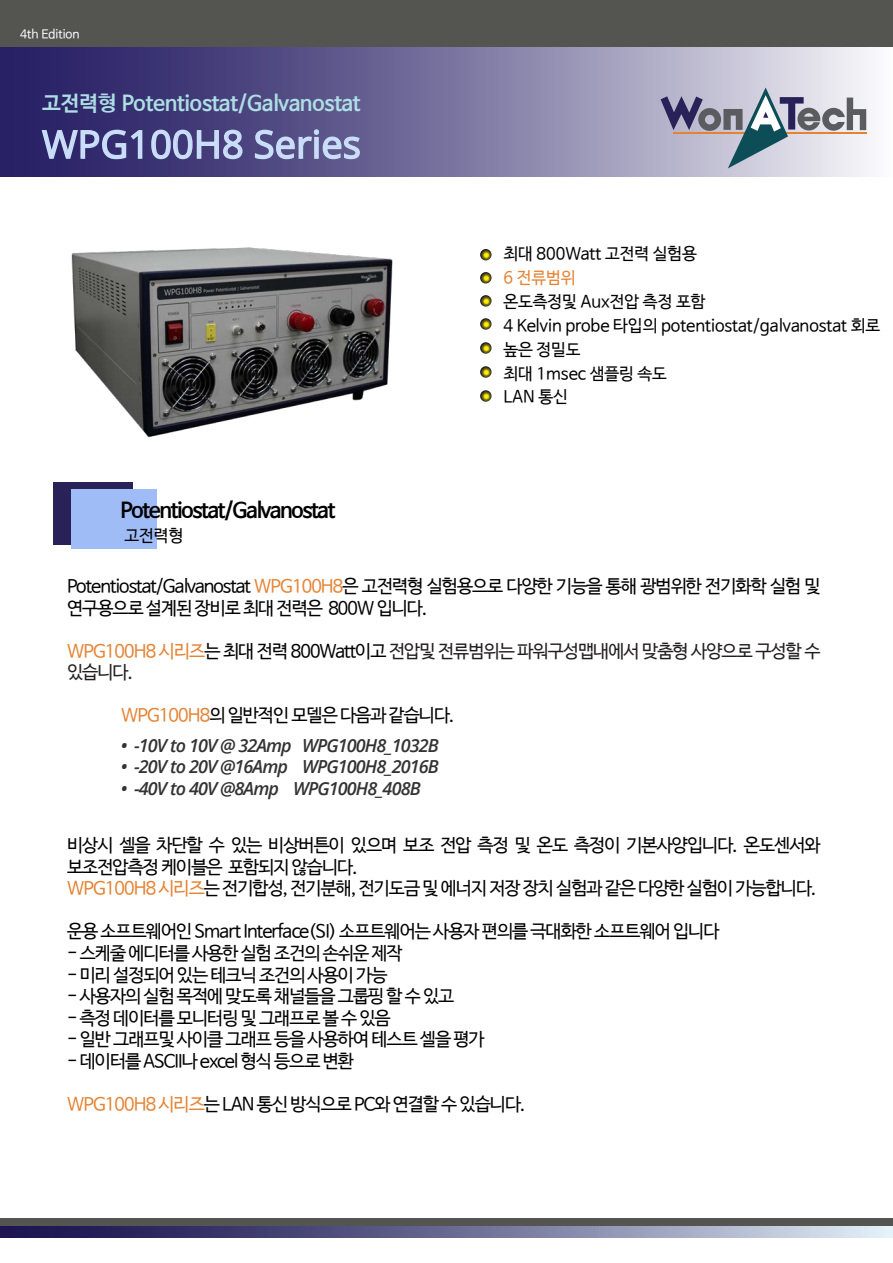
<style>
.page{position:relative;width:893px;height:1263px;background:#fff}
.page>*{position:absolute;margin:0;border:0;box-sizing:border-box;transform-origin:0 0}
.t1{font:38.1px "Open Sans";color:#cadef9}
.t2{font:700 21px "Nanum Barun Gothic";color:#aedee4}
.t3{font:700 21px "Nanum Barun Gothic";letter-spacing:-.05em;color:#000}
.t4{font:18px/21.6px "Nanum Barun Gothic";letter-spacing:-.05em;color:#000}
.t5{font:italic 600 18px "Open Sans";letter-spacing:-.05em;color:#333}
.t6{font:18px/21px "Nanum Barun Gothic";letter-spacing:-.05em;color:#231f20}
.t7{font:16.5px/23.9px "Nanum Barun Gothic";color:#000}
.t8{font:16.5px "Nanum Barun Gothic";color:#e58334}
.t9{font:12px "Nanum Barun Gothic";color:#fff}
.s1{color:#e58334}
.s2{color:#020202}
.s3{color:#000}
</style>
<div class="page">
<div style="left:0;top:0;width:893px;height:158px;background:#545451"></div>
<div style="left:53px;top:482px;width:80px;height:62px;background:#292258"></div>
<div style="left:72px;top:489px;width:85px;height:60px;background:#9fbcf7"></div>
<svg style="left:480px;top:390px;width:12px;height:12px"></svg>
<svg style="left:480px;top:366px;width:12px;height:12px"></svg>
<svg style="left:480px;top:342px;width:12px;height:12px"></svg>
<svg style="left:480px;top:318px;width:12px;height:12px"></svg>
<svg style="left:480px;top:295px;width:12px;height:12px"></svg>
<svg style="left:480px;top:249px;width:12px;height:11px"></svg>
<div style="left:0;top:1219px;width:893px;height:12px;background:#545451"></div>
<svg style="left:0;top:47px;width:893px;height:129px;background:#79749f"></svg>
<svg style="left:41px;top:116px;width:102px;height:48px;background:#4b4884"></svg>
<svg style="left:150px;top:129px;width:93px;height:31px;background:#696a9d"></svg>
<svg style="left:254px;top:128px;width:107px;height:32px;background:#7475a4"></svg>
<hr style="left:673px;top:132px;width:194px;height:2px;background:#e58334">
<svg style="left:661px;top:87px;width:205px;height:81px;background:#aeb0bd"></svg>
<svg style="left:0;top:1226px;width:893px;height:11px;background:#6f7197"></svg>
<svg style="left:480px;top:272px;width:12px;height:11px"></svg>
<img style="left:71px;top:247px;width:322px;height:191px">
<p class="t9" style="left:20px;top:28px;width:61px">4th Edition</p>
<p class="t2" style="left:42px;top:93px;width:320px">고전력형 Potentiostat/Galvanostat</p>
<h1 class="t1" style="left:42px;top:118px;width:320px">WPG100H8 Series</h1>
<p class="t3" style="left:121px;top:500px;width:216px">Potentiostat/Galvanostat</p>
<p class="t7" style="left:124px;top:525px;width:60px">고전력형</p>
<p class="t7" style="left:503px;top:243px;width:195px">최대 800Watt 고전력 실험용</p>
<p class="t8" style="left:503px;top:269px;width:74px">6 전류범위</p>
<p class="t7" style="left:503px;top:291px;width:378px">온도측정및 Aux전압 측정 포함<br>4 Kelvin probe 타입의 potentiostat/galvanostat 회로 높은 정밀도<br>최대 1msec 샘플링 속도<br>LAN 통신</p>
<p class="t4" style="left:67px;top:576px;width:755px">Potentiostat/Galvanostat <span class="s1">WPG100H8</span><span class="s2">은</span> 고전력형 실험용으로 다양한 기능을 통해 광범위한 전기화학 실험 및 연구용으로 설계된 장비로 최대 전력은 800W 입니다.</p>
<p class="t6" style="left:67px;top:642px;width:755px"><span class="s1">WPG100H8 시리즈</span><span class="s3">는 최대 전력 800Watt이고</span> 전압및 전류범위는 파워구성맵내에서 맞춤형 사양으로 구성할 수 있습니다.</p>
<p class="t4" style="left:121px;top:705px;width:335px"><span class="s1">WPG100H8</span>의 일반적인 모델은 다음과 같습니다.</p>
<p class="t5" style="left:121px;top:733px;width:319px">• -10V to 10V @ 32Amp WPG100H8_1032B</p>
<p class="t5" style="left:121px;top:754px;width:319px">• -20V to 20V @16Amp WPG100H8_2016B</p>
<p class="t5" style="left:121px;top:776px;width:301px">• -40V to 40V @8Amp WPG100H8_408B</p>
<p class="t4" style="left:67px;top:835px;width:755px">비상시 셀을 차단할 수 있는 비상버튼이 있으며 보조 전압 측정 및 온도 측정이 기본사양입니다. 온도센서와 보조전압측정 케이블은 포함되지 않습니다.<br><span class="s1">WPG100H8 시리즈</span>는 전기합성, 전기분해, 전기도금 및 에너지 저장 장치 실험과 같은 다양한 실험이 가능합니다.</p>
<p class="t4" style="left:67px;top:921px;width:654px">운용 소프트웨어인 Smart Interface(SI) 소프트웨어는 사용자 편의를 극대화한 소프트웨어 입니다</p>
<p class="t4" style="left:67px;top:943px;width:337px">- 스케줄 에디터를 사용한 실험 조건의 손쉬운 제작</p>
<p class="t4" style="left:67px;top:965px;width:322px">- 미리 설정되어 있는 테크닉 조건의 사용이 가능</p>
<p class="t4" style="left:67px;top:986px;width:389px">- 사용자의 실험 목적에 맞도록 채널들을 그룹핑 할 수 있고</p>
<p class="t4" style="left:67px;top:1008px;width:325px">- 측정 데이터를 모니터링 및 그래프로 볼 수 있음</p>
<p class="t4" style="left:67px;top:1029px;width:419px">- 일반 그래프및 사이클 그래프 등을 사용하여 테스트 셀을 평가</p>
<p class="t4" style="left:67px;top:1051px;width:288px">- 데이터를 ASCII나 excel 형식 등으로 변환</p>
<p class="t4" style="left:67px;top:1094px;width:460px"><span class="s1">WPG100H8 시리즈</span>는 LAN 통신 방식으로 PC와 연결할 수 있습니다.</p>
</div>
